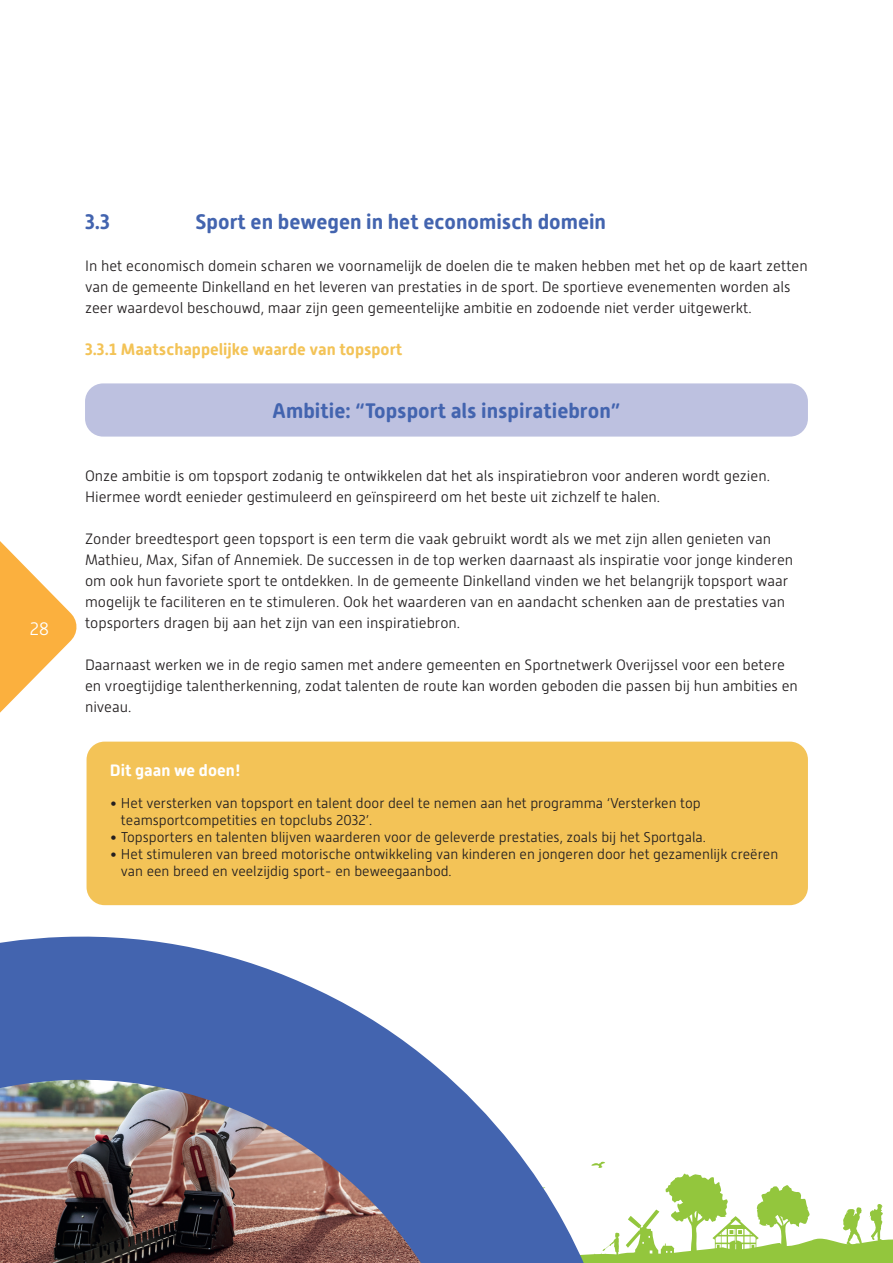
<style>
.page{position:relative;width:893px;height:1263px;background:#fff}
.page>*{position:absolute;margin:0;border:0;box-sizing:border-box;transform-origin:0 0}
.t1{font:700 21px "Alwyn New Rounded";color:#4364af}
.t2{font:300 18px "Alwyn New";color:#fff}
.t3{font:700 16.5px "Alwyn New Rounded";color:#f3c357}
.t4{font:700 16.5px "Alwyn New Rounded";color:#fff}
.t5{font:300 15px/21px "Alwyn New";color:#231f20}
.t6{font:300 14.25px/17.1px "Alwyn New";color:#231f20}
</style>
<div class="page">
<svg style="left:0;top:541px;width:111px;height:244px"></svg>
<svg style="left:631px;top:1173px;width:262px;height:90px"></svg>
<div style="left:87px;top:742px;width:721px;height:163px;background:#f3c357;border-radius:18px"></div>
<div style="left:85px;top:383px;width:723px;height:54px;background:#bdc1e0;border-radius:18px"></div>
<svg style="left:0;top:936px;width:631px;height:327px"></svg>
<p class="t2" style="left:30px;top:618px;width:21px">28</p>
<h1 class="t1" style="left:85px;top:209px;width:27px">3.3</h1>
<h1 class="t1" style="left:196px;top:209px;width:412px">Sport en bewegen in het economisch domein</h1>
<p class="t5" style="left:85px;top:255px;width:724px">In het economisch domein scharen we voornamelijk de doelen die te maken hebben met het op de kaart zetten van de gemeente Dinkelland en het leveren van prestaties in de sport. De sportieve evenementen worden als zeer waardevol beschouwd, maar zijn geen gemeentelijke ambitie en zodoende niet verder uitgewerkt.</p>
<p class="t3" style="left:85px;top:339px;width:319px">3.3.1 Maatschappelijke waarde van topsport</p>
<h1 class="t1" style="left:272px;top:398px;width:350px">Ambitie: “Topsport als inspiratiebron”</h1>
<p class="t5" style="left:85px;top:465px;width:686px">Onze ambitie is om topsport zodanig te ontwikkelen dat het als inspiratiebron voor anderen wordt gezien.<br>Hiermee wordt eenieder gestimuleerd en geïnspireerd om het beste uit zichzelf te halen.</p>
<p class="t5" style="left:85px;top:528px;width:710px">Zonder breedtesport geen topsport is een term die vaak gebruikt wordt als we met zijn allen genieten van Mathieu, Max, Sifan of Annemiek. De successen in de top werken daarnaast als inspiratie voor jonge kinderen om ook hun favoriete sport te ontdekken. In de gemeente Dinkelland vinden we het belangrijk topsport waar mogelijk te faciliteren en te stimuleren. Ook het waarderen van en aandacht schenken aan de prestaties van topsporters dragen bij aan het zijn van een inspiratiebron.</p>
<p class="t5" style="left:85px;top:654px;width:714px">Daarnaast werken we in de regio samen met andere gemeenten en Sportnetwerk Overijssel voor een betere en vroegtijdige talentherkenning, zodat talenten de route kan worden geboden die passen bij hun ambities en niveau.</p>
<p class="t4" style="left:110px;top:760px;width:133px">Dit gaan we doen!</p>
<p class="t6" style="left:121px;top:794px;width:581px;text-indent:-11px">• Het versterken van topsport en talent door deel te nemen aan het programma ‘Versterken top teamsportcompetities en topclubs 2032’.</p>
<p class="t6" style="left:110px;top:829px;width:597px">• Topsporters en talenten blijven waarderen voor de geleverde prestaties, zoals bij het Sportgala.</p>
<p class="t6" style="left:121px;top:846px;width:659px;text-indent:-11px">• Het stimuleren van breed motorische ontwikkeling van kinderen en jongeren door het gezamenlijk creëren van een breed en veelzijdig sport- en beweegaanbod.</p>
</div>
